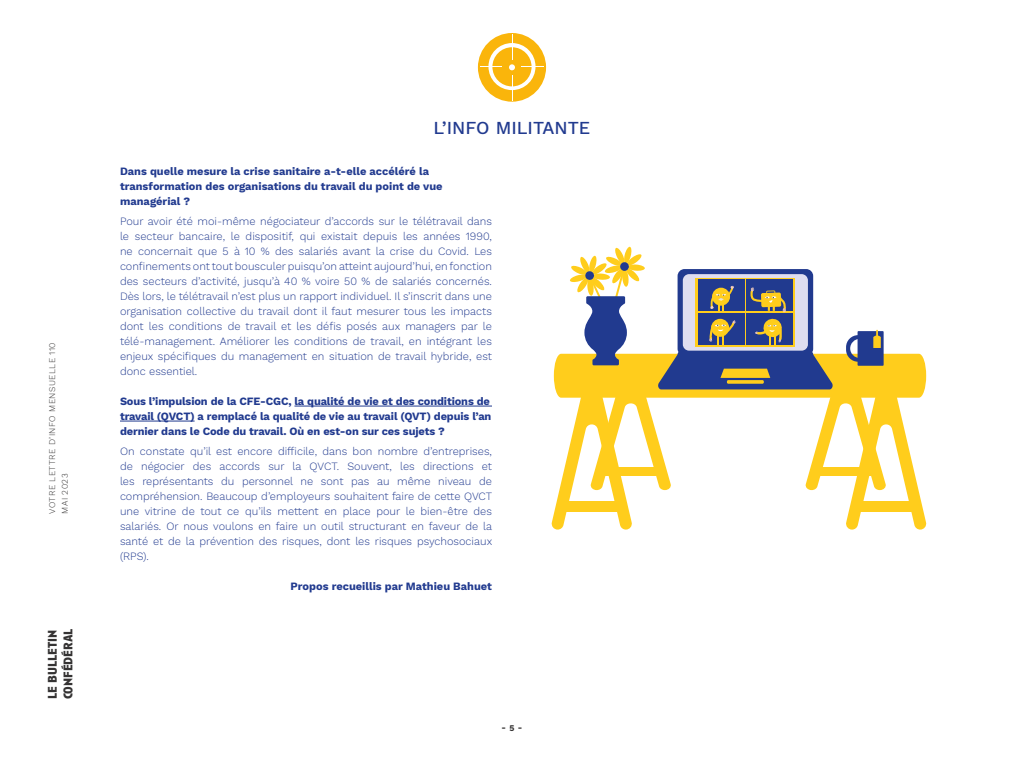
<style>
.page{position:relative;width:1024px;height:768px;background:#fff}
.page>*{position:absolute;margin:0;border:0;box-sizing:border-box;transform-origin:0 0}
.t1{font:500 18px "Work Sans";color:#213a8f}
.t2{font:700 13px/15.6px "Anisette Pro";color:#353333}
.t3{font:300 11px/15px "Work Sans";color:#213a8f;text-align:justify}
.t4{font:700 11px/15px "Work Sans";letter-spacing:-.01em;color:#213a8f}
.t5{font:300 8.6px/12.7px "Work Sans";letter-spacing:.05em;color:#353333}
.t6{font:700 8.6px "Work Sans";color:#353333}
</style>
<div class="page">
<svg style="left:478px;top:33px;width:68px;height:69px"></svg>
<svg style="left:480px;top:34px;width:64px;height:66px"></svg>
<hr style="left:294px;top:406px;width:198px;height:1px;background:#213a8f">
<hr style="left:120px;top:421px;width:75px;height:1px;background:#213a8f">
<svg style="left:551px;top:246px;width:376px;height:284px"></svg>
<p class="t5" style="left:46px;top:514px;width:173px;rotate:-90deg">VOTRE LETTRE D’INFO MENSUELLE 110<br>MAI 2023</p>
<p class="t2" style="left:44px;top:699px;width:72px;rotate:-90deg">le bulletin confédéral</p>
<h1 class="t1" style="left:434px;top:117px;width:158px">L’INFO MILITANTE</h1>
<p class="t4" style="left:120px;top:165px;width:324px">Dans quelle mesure la crise sanitaire a-t-elle accéléré la transformation des organisations du travail du point de vue managérial ?</p>
<p class="t3" style="left:120px;top:214px;width:374px">Pour avoir été moi-même négociateur d’accords sur le télétravail dans le secteur bancaire, le dispositif, qui existait depuis les années 1990, ne concernait que 5 à 10 % des salariés avant la crise du Covid. Les confinements ont tout bousculer puisqu’on atteint aujourd’hui, en fonction des secteurs d’activité, jusqu’à 40 % voire 50 % de salariés concernés.<br>Dès lors, le télétravail n’est plus un rapport individuel. Il s’inscrit dans une organisation collective du travail dont il faut mesurer tous les impacts dont les conditions de travail et les défis posés aux managers par le télé-management. Améliorer les conditions de travail, en intégrant les enjeux spécifiques du management en situation de travail hybride, est donc essentiel.</p>
<p class="t4" style="left:120px;top:395px;width:373px">Sous l’impulsion de la CFE-CGC, la qualité de vie et des conditions de travail (QVCT) a remplacé la qualité de vie au travail (QVT) depuis l’an dernier dans le Code du travail. Où en est-on sur ces sujets ?</p>
<p class="t3" style="left:120px;top:444px;width:374px">On constate qu’il est encore difficile, dans bon nombre d’entreprises, de négocier des accords sur la QVCT. Souvent, les directions et les représentants du personnel ne sont pas au même niveau de compréhension. Beaucoup d’employeurs souhaitent faire de cette QVCT une vitrine de tout ce qu’ils mettent en place pour le bien-être des salariés. Or nous voulons en faire un outil structurant en faveur de la santé et de la prévention des risques, dont les risques psychosociaux (RPS).</p>
<p class="t4" style="left:291px;top:580px;width:203px">Propos recueillis par Mathieu Bahuet</p>
<p class="t6" style="left:502px;top:723px;width:22px">- 5 -</p>
</div>
